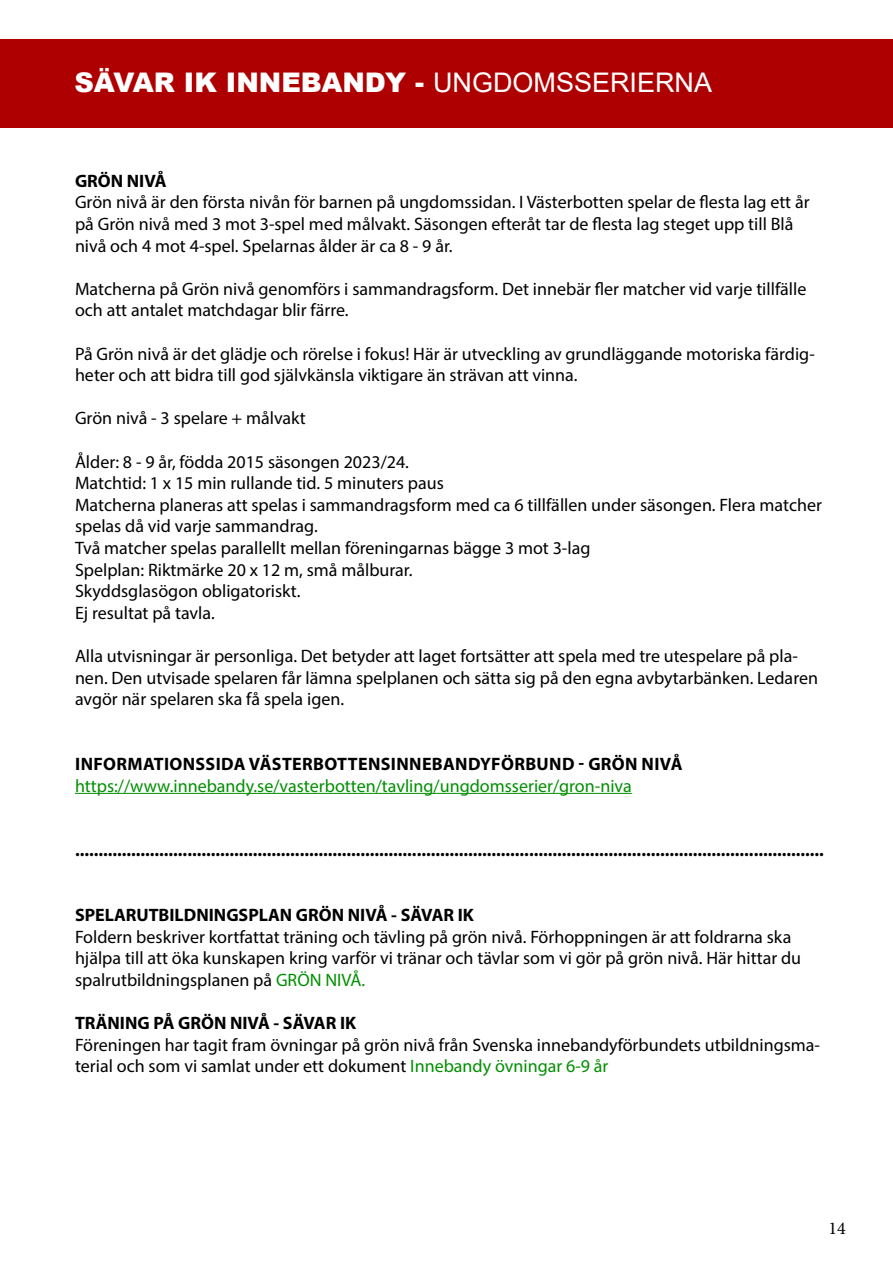
<style>
.page{position:relative;width:893px;height:1263px;background:#fff}
.page>*{position:absolute;margin:0;border:0;box-sizing:border-box;transform-origin:0 0}
.t1{font:900 27px "Arial";color:#fff}
.t2{font:18px/21.6px "Myriad Pro";color:#000}
.t3{font:700 18px "Myriad Pro";color:#000}
.t4{font:18px "Myriad Pro";color:#008f00}
.t5{font:700 18px "Myriad Pro";letter-spacing:.02em;color:#000}
.t6{font:18px "Minion Pro";color:#000}
.s1{font-weight:400}
.s2{color:#008f00}
</style>
<div class="page">
<div style="left:0;top:39px;width:893px;height:89px;background:#ae0000"></div>
<hr style="left:75px;top:793px;width:557px;height:1px;background:#008f00">
<h1 class="t1" style="left:74px;top:62px;width:639px">SÄVAR IK INNEBANDY - <span class="s1">UNGDOMSSERIERNA</span></h1>
<p class="t3" style="left:75px;top:169px;width:93px">GRÖN NIVÅ</p>
<p class="t2" style="left:75px;top:191px;width:736px">Grön nivå är den första nivån för barnen på ungdomssidan. I Västerbotten spelar de flesta lag ett år på Grön nivå med 3 mot 3-spel med målvakt. Säsongen efteråt tar de flesta lag steget upp till Blå nivå och 4 mot 4-spel. Spelarnas ålder är ca 8 - 9 år.</p>
<p class="t2" style="left:75px;top:278px;width:733px">Matcherna på Grön nivå genomförs i sammandragsform. Det innebär fler matcher vid varje tillfälle och att antalet matchdagar blir färre.</p>
<p class="t2" style="left:75px;top:342px;width:741px">På Grön nivå är det glädje och rörelse i fokus! Här är utveckling av grundläggande motoriska färdig&shy;heter och att bidra till god självkänsla viktigare än strävan att vinna.</p>
<p class="t2" style="left:75px;top:407px;width:232px">Grön nivå - 3 spelare + målvakt</p>
<p class="t2" style="left:75px;top:450px;width:748px">Ålder: 8 - 9 år, födda 2015 säsongen 2023/24.<br>Matchtid: 1 x 15 min rullande tid. 5 minuters paus<br>Matcherna planeras att spelas i sammandragsform med ca 6 tillfällen under säsongen. Flera matcher spelas då vid varje sammandrag.<br>Två matcher spelas parallellt mellan föreningarnas bägge 3 mot 3-lag<br>Spelplan: Riktmärke 20 x 12 m, små målburar.<br>Skyddsglasögon obligatoriskt.<br>Ej resultat på tavla.</p>
<p class="t2" style="left:75px;top:645px;width:744px">Alla utvisningar är personliga. Det betyder att laget fortsätter att spela med tre utespelare på pla&shy;nen. Den utvisade spelaren får lämna spelplanen och sätta sig på den egna avbytarbänken. Ledaren avgör när spelaren ska få spela igen.</p>
<p class="t5" style="left:75px;top:752px;width:609px">INFORMATIONSSIDA VÄSTERBOTTENSINNEBANDYFÖRBUND - GRÖN NIVÅ</p>
<p class="t4" style="left:75px;top:774px;width:558px">https://www.innebandy.se/vasterbotten/tavling/ungdomsserier/gron-niva</p>
<p class="t3" style="left:75px;top:838px;width:750px">................................................................................................................................................................</p>
<p class="t3" style="left:75px;top:903px;width:400px">SPELARUTBILDNINGSPLAN GRÖN NIVÅ - SÄVAR IK</p>
<p class="t2" style="left:75px;top:926px;width:728px">Foldern beskriver kortfattat träning och tävling på grön nivå. Förhoppningen är att foldrarna ska hjälpa till att öka kunskapen kring varför vi tränar och tävlar som vi gör på grön nivå. Här hittar du spalrutbildningsplanen på <span class="s2">GRÖN NIVÅ.</span></p>
<p class="t3" style="left:75px;top:1011px;width:283px">TRÄNING PÅ GRÖN NIVÅ - SÄVAR IK</p>
<p class="t2" style="left:75px;top:1034px;width:747px">Föreningen har tagit fram övningar på grön nivå från Svenska innebandyförbundets utbildningsma&shy;terial och som vi samlat under ett dokument <span class="s2">Innebandy övningar 6-9 år</span></p>
<p class="t6" style="left:828px;top:1216px;width:19px">14</p>
</div>
